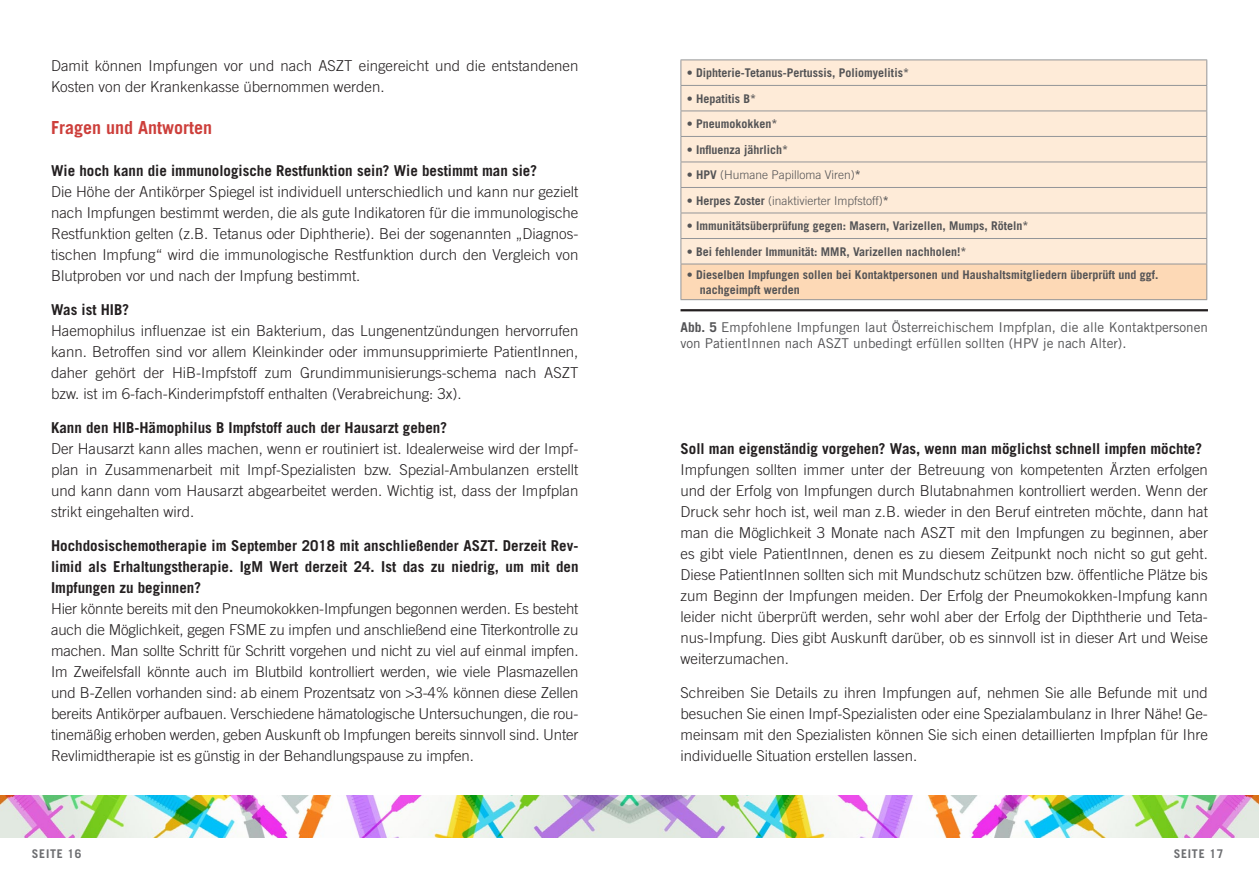
<style>
.page{position:relative;width:1259px;height:893px;background:#fff}
.page>*{position:absolute;margin:0;border:0;box-sizing:border-box;transform-origin:0 0}
.t1{font:700 18px "Trade Gothic";color:#cd3f3b}
.t2{font:300 15px/21px "Trade Gothic";color:#231f20;text-align:justify}
.t3{font:700 15px/21px "Trade Gothic";color:#231f20;text-align:justify}
.t4{font:13.5px/16.2px "Trade Gothic";color:#535355}
.t5{font:700 12px/14.4px "Trade Gothic";color:#535355}
.t6{font:300 12px "Trade Gothic";color:#535355}
.t7{font:700 12px "Trade Gothic";letter-spacing:.06em;color:#6c6d70}
.s1{font-weight:700}
</style>
<div class="page">
<img style="left:0;top:795px;width:1259px;height:43px">
<hr style="left:680px;top:309px;width:528px;height:2px;background:#231f20">
<svg style="left:681px;top:61px;width:525px;height:203px;background:#fae8d5"></svg>
<div style="left:681px;top:264px;width:525px;height:36px;background:#fdd9b6"></div>
<hr style="left:680px;top:60px;width:527px;height:1px;background:#939598">
<svg style="left:680px;top:60px;width:1px;height:204px"></svg>
<svg style="left:1206px;top:60px;width:1px;height:204px"></svg>
<hr style="left:680px;top:264px;width:1px;height:35px;background:#939598">
<hr style="left:1206px;top:264px;width:1px;height:35px;background:#939598">
<hr style="left:680px;top:299px;width:527px;height:1px;background:#939598">
<hr style="left:680px;top:85px;width:527px;height:1px;background:#939598">
<hr style="left:680px;top:111px;width:527px;height:1px;background:#939598">
<hr style="left:680px;top:136px;width:527px;height:1px;background:#939598">
<hr style="left:680px;top:162px;width:527px;height:1px;background:#939598">
<hr style="left:680px;top:187px;width:527px;height:1px;background:#939598">
<hr style="left:680px;top:213px;width:527px;height:1px;background:#939598">
<hr style="left:680px;top:238px;width:527px;height:1px;background:#939598">
<hr style="left:680px;top:264px;width:527px;height:1px;background:#939598">
<p class="t2" style="left:51px;top:55px;width:529px">Damit können Impfungen vor und nach ASZT eingereicht und die entstandenen<br>Kosten von der Krankenkasse übernommen werden.</p>
<p class="t1" style="left:51px;top:117px;width:163px">Fragen und Antworten</p>
<p class="t3" style="left:51px;top:160px;width:487px">Wie hoch kann die immunologische Restfunktion sein? Wie bestimmt man sie?</p>
<p class="t2" style="left:51px;top:181px;width:529px">Die Höhe der Antikörper Spiegel ist individuell unterschiedlich und kann nur gezielt nach Impfungen bestimmt werden, die als gute Indikatoren für die immunologische Restfunktion gelten (z.B. Tetanus oder Diphtherie). Bei der sogenannten „Diagnos&shy;tischen Impfung“ wird die immunologische Restfunktion durch den Vergleich von Blutproben vor und nach der Impfung bestimmt.</p>
<p class="t3" style="left:51px;top:299px;width:80px">Was ist HIB?</p>
<p class="t2" style="left:51px;top:320px;width:529px">Haemophilus influenzae ist ein Bakterium, das Lungenentzündungen hervorrufen kann. Betroffen sind vor allem Kleinkinder oder immunsupprimierte PatientInnen, daher gehört der HiB-Impfstoff zum Grundimmunisierungs-schema nach ASZT bzw. ist im 6-fach-Kinderimpfstoff enthalten (Verabreichung: 3x).</p>
<p class="t3" style="left:51px;top:417px;width:397px">Kann den HIB-Hämophilus B Impfstoff auch der Hausarzt geben?</p>
<p class="t2" style="left:51px;top:438px;width:529px">Der Hausarzt kann alles machen, wenn er routiniert ist. Idealerweise wird der Impf&shy;plan in Zusammenarbeit mit Impf-Spezialisten bzw. Spezial-Ambulanzen erstellt und kann dann vom Hausarzt abgearbeitet werden. Wichtig ist, dass der Impfplan strikt eingehalten wird.</p>
<p class="t3" style="left:51px;top:535px;width:529px">Hochdosischemotherapie im September 2018 mit anschließender ASZT. Derzeit Rev&shy;limid als Erhaltungstherapie. IgM Wert derzeit 24. Ist das zu niedrig, um mit den Impfungen zu beginnen?</p>
<p class="t2" style="left:51px;top:598px;width:529px">Hier könnte bereits mit den Pneumokokken-Impfungen begonnen werden. Es besteht auch die Möglichkeit, gegen FSME zu impfen und anschließend eine Titerkontrolle zu machen. Man sollte Schritt für Schritt vorgehen und nicht zu viel auf einmal impfen.<br>Im Zweifelsfall könnte auch im Blutbild kontrolliert werden, wie viele Plasmazellen und B-Zellen vorhanden sind: ab einem Prozentsatz von &gt;3-4% können diese Zellen bereits Antikörper aufbauen. Verschiedene hämatologische Untersuchungen, die rou&shy;tinemäßig erhoben werden, geben Auskunft ob Impfungen bereits sinnvoll sind. Unter Revlimidtherapie ist es günstig in der Behandlungspause zu impfen.</p>
<p class="t5" style="left:687px;top:66px;width:224px">• Diphterie-Tetanus-Pertussis, Poliomyelitis*</p>
<p class="t5" style="left:687px;top:91px;width:71px">• Hepatitis B*</p>
<p class="t5" style="left:687px;top:117px;width:92px">• Pneumokokken*</p>
<p class="t5" style="left:687px;top:142px;width:103px">• Influenza jährlich*</p>
<p class="t6" style="left:687px;top:168px;width:176px"><span class="s1">• HPV</span> (Humane Papilloma Viren)<span class="s1">*</span></p>
<p class="t6" style="left:687px;top:194px;width:203px"><span class="s1">• Herpes Zoster</span> (inaktivierter Impfstoff)<span class="s1">*</span></p>
<p class="t5" style="left:687px;top:219px;width:343px">• Immunitätsüberprüfung gegen: Masern, Varizellen, Mumps, Röteln*</p>
<p class="t5" style="left:687px;top:244px;width:281px">• Bei fehlender Immunität: MMR, Varizellen nachholen!*</p>
<p class="t5" style="left:699px;top:268px;width:460px;text-indent:-13px">• Dieselben Impfungen sollen bei Kontaktpersonen und Haushaltsmitgliedern überprüft und ggf. nachgeimpft werden</p>
<p class="t4" style="left:680px;top:319px;width:529px"><span class="s1">Abb. 5</span> Empfohlene Impfungen laut Österreichischem Impfplan, die alle Kontaktpersonen von PatientInnen nach ASZT unbedingt erfüllen sollten (HPV je nach Alter).</p>
<p class="t3" style="left:680px;top:438px;width:523px">Soll man eigenständig vorgehen? Was, wenn man möglichst schnell impfen möchte?</p>
<p class="t2" style="left:680px;top:459px;width:529px">Impfungen sollten immer unter der Betreuung von kompetenten Ärzten erfolgen und der Erfolg von Impfungen durch Blutabnahmen kontrolliert werden. Wenn der Druck sehr hoch ist, weil man z.B. wieder in den Beruf eintreten möchte, dann hat man die Möglichkeit 3 Monate nach ASZT mit den Impfungen zu beginnen, aber es gibt viele PatientInnen, denen es zu diesem Zeitpunkt noch nicht so gut geht.<br>Diese PatientInnen sollten sich mit Mundschutz schützen bzw. öffentliche Plätze bis zum Beginn der Impfungen meiden. Der Erfolg der Pneumokokken-Impfung kann leider nicht überprüft werden, sehr wohl aber der Erfolg der Dipththerie und Teta&shy;nus-Impfung. Dies gibt Auskunft darüber, ob es sinnvoll ist in dieser Art und Weise weiterzumachen.</p>
<p class="t2" style="left:680px;top:681px;width:529px">Schreiben Sie Details zu ihren Impfungen auf, nehmen Sie alle Befunde mit und besuchen Sie einen Impf-Spezialisten oder eine Spezialambulanz in Ihrer Nähe! Ge&shy;meinsam mit den Spezialisten können Sie sich einen detaillierten Impfplan für Ihre individuelle Situation erstellen lassen.</p>
<p class="t7" style="left:32px;top:846px;width:51px">SEITE 16</p>
<p class="t7" style="left:1173px;top:846px;width:51px">SEITE 17</p>
</div>
